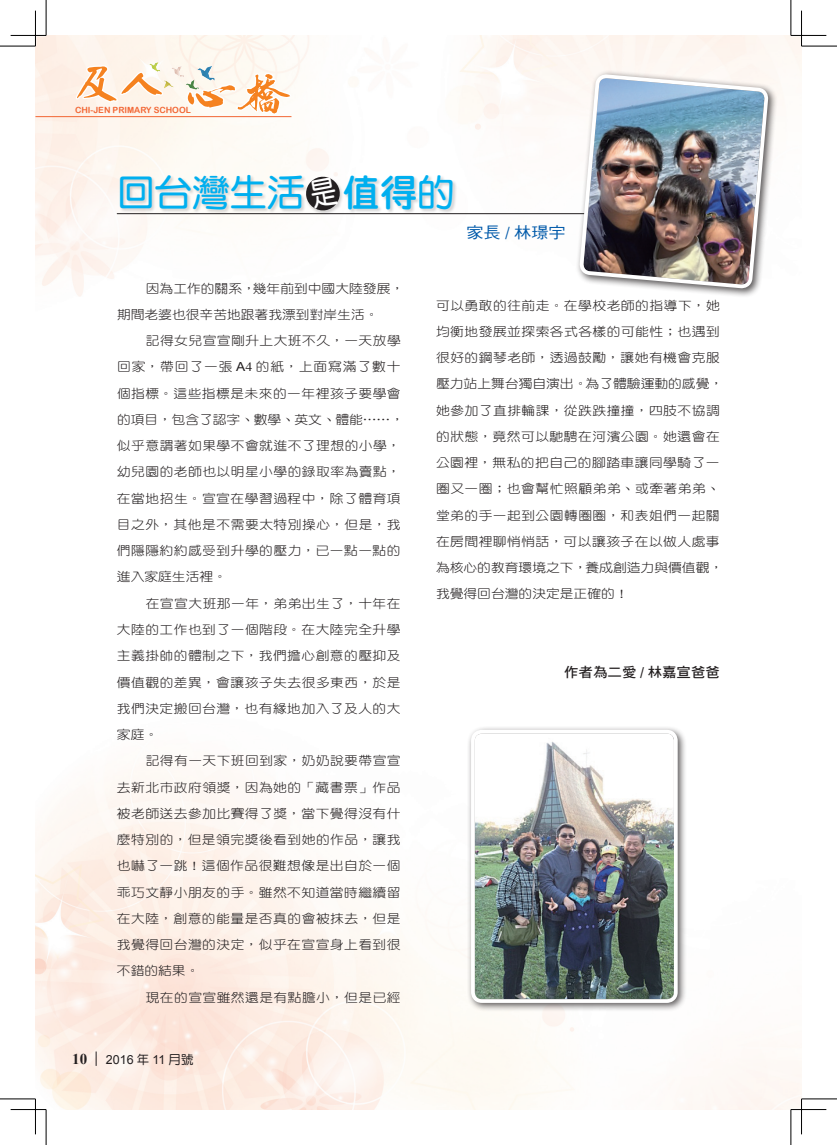
<style>
.page{position:relative;width:837px;height:1145px;background:#fff}
.page>*{position:absolute;margin:0;border:0;box-sizing:border-box;transform-origin:0 0}
.t1{font:37.5px "DF Yuan Std W7";color:#00afef}
.t2{font:15.62px "DF Hei Std W5";color:#015aaa;scale:1.1 1}
.t3{font:13.75px "DF Hei Std W7";color:#231f20;scale:1.05 1}
.t4{font:12.5px/26.2px "DF Yuan Std W3";letter-spacing:.035em;color:#231f20;scale:1.1 1}
.t5{font:12.5px/26.2px "DF Yuan Std W3";color:#231f20;scale:1.1 1}
.t6{font:12.5px "Arial";color:#231f20}
.t7{font:8.5px "Arial Rounded MT Bold";color:#f26634}
.s1{font-family:"DF Yuan Std W8"}
.s2{font-family:"DF Biao Kai Shu Std W5"}
.s3{font-family:"Arial"}
.s4{font-family:"Times New Roman"}
.s5{font-family:"Times New Roman";font-weight:700;font-size:15px}
.s6{font-family:"DF Yuan Std W5"}
</style>
<div class="page">
<img style="left:35px;top:35px;width:766px;height:1074px">
<div style="left:119px;top:174px;width:338px;height:40px;background:#231f20;opacity:.2"></div>
<hr style="left:117px;top:213px;width:602px;height:1px;background:#231f20">
<div style="left:305px;top:176px;width:39px;height:39px;background:#231f20;opacity:.2"></div>
<div style="left:466px;top:725px;width:221px;height:287px;background:#231f20;opacity:.75"></div>
<img style="left:476px;top:734px;width:196px;height:263px">
<div style="left:471px;top:729px;width:206px;height:273px;border:4px solid #fff;border-radius:9px"></div>
<div style="left:575px;top:70px;width:202px;height:228px;background:#231f20;opacity:.75"></div>
<img style="left:577px;top:72px;width:193px;height:219px">
<svg style="left:96px;top:1051px;width:1px;height:14px"></svg>
<img style="left:147px;top:61px;width:14px;height:3px">
<img style="left:174px;top:65px;width:11px;height:13px">
<svg style="left:75px;top:64px;width:99px;height:40px"></svg>
<svg style="left:185px;top:37px;width:109px;height:101px"></svg>
<hr style="left:35px;top:116px;width:256px;height:1px;background:#f26634">
<hr style="left:11px;top:1108px;width:35px;height:2px;background:#fff">
<hr style="left:790px;top:1108px;width:36px;height:2px;background:#fff">
<hr style="left:800px;top:11px;width:2px;height:35px;background:#fff">
<hr style="left:800px;top:1098px;width:2px;height:36px;background:#fff">
<hr style="left:0;top:46px;width:35px;height:1px;background:#000">
<hr style="left:801px;top:46px;width:35px;height:1px;background:#000">
<hr style="left:0;top:1098px;width:35px;height:1px;background:#000">
<hr style="left:801px;top:1098px;width:35px;height:1px;background:#000">
<hr style="left:46px;top:0;width:1px;height:35px;background:#000">
<hr style="left:46px;top:1109px;width:1px;height:35px;background:#000">
<hr style="left:790px;top:0;width:1px;height:35px;background:#000">
<hr style="left:790px;top:1109px;width:1px;height:35px;background:#000">
<hr style="left:11px;top:35px;width:35px;height:1px;background:#000">
<hr style="left:790px;top:35px;width:36px;height:1px;background:#000">
<hr style="left:11px;top:1109px;width:35px;height:1px;background:#000">
<hr style="left:790px;top:1109px;width:36px;height:1px;background:#000">
<hr style="left:35px;top:11px;width:1px;height:35px;background:#000">
<hr style="left:35px;top:1098px;width:1px;height:36px;background:#000">
<hr style="left:801px;top:11px;width:1px;height:35px;background:#000">
<hr style="left:801px;top:1098px;width:1px;height:36px;background:#000">
<svg style="left:304px;top:175px;width:37px;height:37px"></svg>
<p class="t7" style="left:75px;top:105px;width:117px">CHI-JEN PRIMARY SCHOOL</p>
<h1 class="t1" style="left:117px;top:173px;width:339px">回台灣生活 <span class="s1">值得</span>的</h1>
<p class="t2" style="left:466px;top:223px;width:92px">家長 / 林璟宇</p>
<p class="t5" style="left:117px;top:275px;width:262px;text-indent:29px">因為工作的關系<span class="s2">，</span>幾年前到中國大陸發展<span class="s2">，</span>期間老婆也很辛苦地跟著我漂到對岸生活<span class="s2">。</span></p>
<p class="t4" style="left:117px;top:327px;width:262px;text-indent:29px">記得女兒宣宣剛升上大班不久<span class="s2">，</span>一天放學回家<span class="s2">，</span>帶回了一張 <span class="s3">A</span><span class="s4">4</span> 的紙<span class="s2">，</span>上面寫滿了數十個指標<span class="s2">。</span>這些指標是未來的一年裡孩子要學會的項目<span class="s2">，</span>包含了認字<span class="s2">、</span>數學<span class="s2">、</span>英文<span class="s2">、</span>體能<span class="s2">⋯⋯，</span>似乎意謂著如果學不會就進不了理想的小學<span class="s2">，</span>幼兒園的老師也以明星小學的錄取率為賣點<span class="s2">，</span>在當地招生<span class="s2">。</span>宣宣在學習過程中<span class="s2">，</span>除了體育項目之外<span class="s2">，</span>其他是不需要太特別操心<span class="s2">，</span>但是<span class="s2">，</span>我們隱隱約約感受到升學的壓力<span class="s2">，</span>已一點一點的進入家庭生活裡<span class="s2">。</span></p>
<p class="t4" style="left:117px;top:590px;width:259px;text-align:justify;text-indent:29px">在宣宣大班那一年<span class="s2">，</span>弟弟出生了<span class="s2">，</span>十年在大陸的工作也到了一個階段<span class="s2">。</span>在大陸完全升學主義掛帥的體制之下<span class="s2">，</span>我們擔心創意的壓抑及價值觀的差異<span class="s2">，</span>會讓孩子失去很多東西<span class="s2">，</span>於是我們決定搬回台灣<span class="s2">，</span>也有緣地加入了及人的大家庭<span class="s2">。</span></p>
<p class="t4" style="left:117px;top:747px;width:259px;text-align:justify;text-indent:29px">記得有一天下班回到家<span class="s2">，</span>奶奶說要帶宣宣去新北市政府領獎<span class="s2">，</span>因為她的<span class="s2">「</span>藏書票<span class="s2">」</span>作品被老師送去參加比賽得了獎<span class="s2">，</span>當下覺得沒有什麼特別的<span class="s2">，</span>但是領完獎後看到她的作品<span class="s2">，</span>讓我也嚇了一跳<span class="s2">！</span>這個作品很難想像是出自於一個乖巧文靜小朋友的手<span class="s2">。</span>雖然不知道當時繼續留在大陸<span class="s2">，</span>創意的能量是否真的會被抹去<span class="s2">，</span>但是我覺得回台灣的決定<span class="s2">，</span>似乎在宣宣身上看到很不錯的結果<span class="s2">。</span></p>
<p class="t4" style="left:146px;top:983px;width:233px">現在的宣宣雖然還是有點膽小<span class="s2">，</span>但是已經</p>
<p class="t6" style="left:72px;top:1051px;width:123px"><span class="s5">10</span> 2016 <span class="s6">年</span> 11 <span class="s6">月號</span></p>
<p class="t4" style="left:436px;top:292px;width:262px">可以勇敢的往前走<span class="s2">。</span>在學校老師的指導下<span class="s2">，</span>她均衡地發展並探索各式各樣的可能性<span class="s2">；</span>也遇到很好的鋼琴老師<span class="s2">，</span>透過鼓勵<span class="s2">，</span>讓她有機會克服壓力站上舞台獨自演出<span class="s2">。</span>為了體驗運動的感覺<span class="s2">，</span>她參加了直排輪課<span class="s2">，</span>從跌跌撞撞<span class="s2">，</span>四肢不協調的狀態<span class="s2">，</span>竟然可以馳騁在河濱公園<span class="s2">。</span>她還會在公園裡<span class="s2">，</span>無私的把自己的腳踏車讓同學騎了一圈又一圈<span class="s2">；</span>也會幫忙照顧弟弟<span class="s2">、</span>或牽著弟弟<span class="s2">、</span>堂弟的手一起到公園轉圈圈<span class="s2">，</span>和表姐們一起關在房間裡聊悄悄話<span class="s2">，</span>可以讓孩子在以做人處事為核心的教育環境之下<span class="s2">，</span>養成創造力與價值觀<span class="s2">，</span>我覺得回台灣的決定是正確的<span class="s2">！</span></p>
<p class="t3" style="left:564px;top:664px;width:150px">作者為二愛 / 林嘉宣爸爸</p>
</div>
